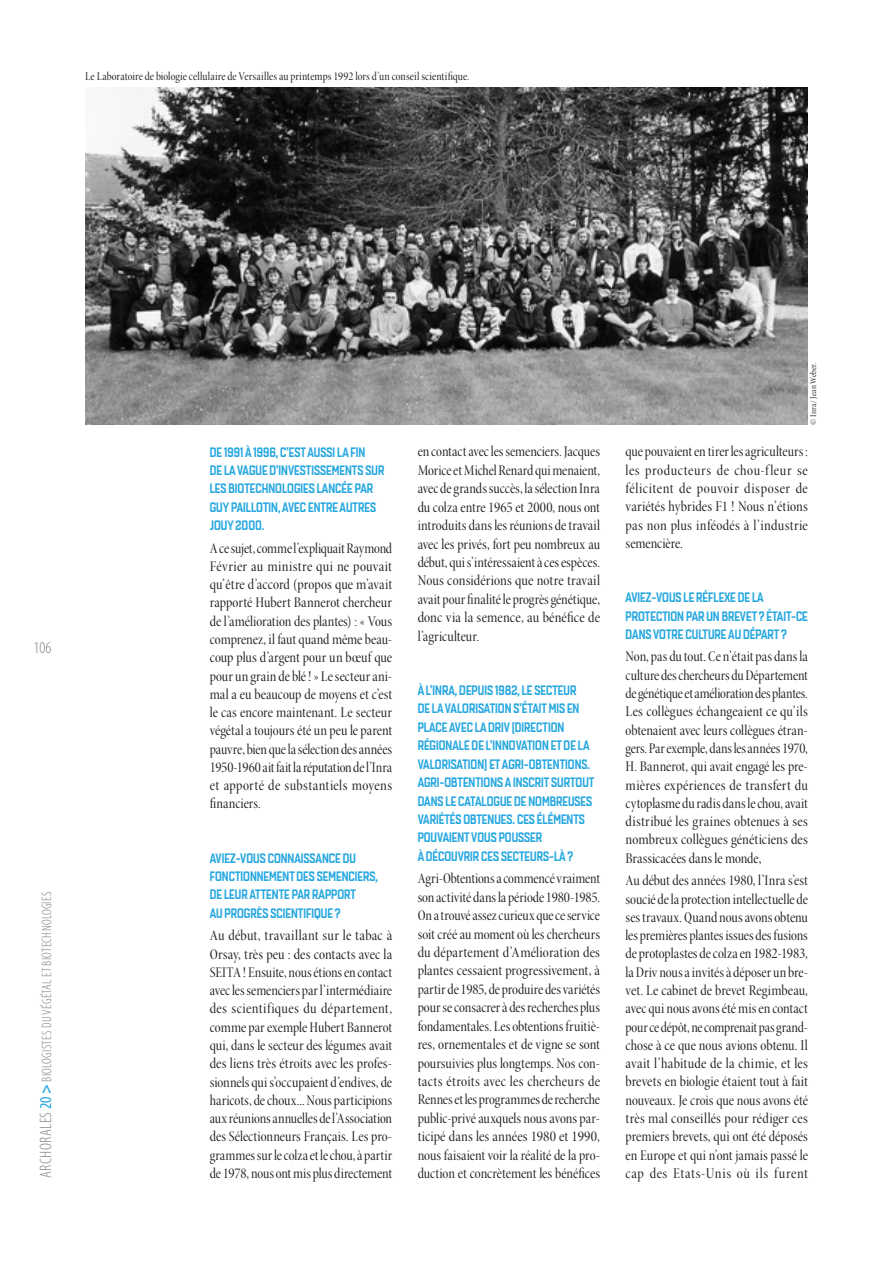
<style>
.page{position:relative;width:893px;height:1263px;background:#fff}
.page>*{position:absolute;margin:0;border:0;box-sizing:border-box;transform-origin:0 0}
.t1{font:300 condensed 16.5px "Myriad Pro";color:#808285}
.texte_courant{font:15px/18.3px "Minion Pro Cn Disp";letter-spacing:.005em;color:#231f20;text-align:justify}
.question{font:13.5px/18.3px "Quarca Con Med";color:#27a8e0}
.t2{font:300 condensed 13.5px "Myriad Pro";letter-spacing:.02em;color:#808285}
.ok_légende{font:12px "Minion Pro Cn Disp";letter-spacing:.01em;color:#231f20}
.copyright{font:9px "Minion Pro Cn Disp";letter-spacing:.02em;color:#231f20}
.s1{font-size:16.5px}
.s2{font-weight:400;font-size:16.5px;color:#27a8e0}
.s3{font-weight:700;font-size:16.5px;color:#27a8e0}
</style>
<div class="page">
<img style="left:85px;top:87px;width:723px;height:337px">
<p class="ok_légende" style="left:85px;top:69px;width:386px">Le Laboratoire de biologie cellulaire de Versailles au printemps 1992 lors d’un conseil scientifique.</p>
<p class="t1" style="left:34px;top:639px;width:19px">106</p>
<p class="t2" style="left:40px;top:1178px;width:288px;rotate:-90deg"><span class="s1">ARCHORALES</span><span class="s2">20</span> <span class="s3">&gt;</span> BIOLOGISTES DU VÉGÉTAL ET BIOTECHNOLOGIES</p>
<p class="question" style="left:210px;top:443px;width:176px">DE 1991 À 1996, C’EST AUSSI LA FIN<br>DE LA VAGUE D’INVESTISSEMENTS SUR<br>LES BIOTECHNOLOGIES LANCÉE PAR<br>GUY PAILLOTIN, AVEC ENTRE AUTRES<br>JOUY 2000.</p>
<p class="texte_courant" style="left:210px;top:539px;width:184px">A ce sujet, comme l’expliquait Raymond Février au ministre qui ne pouvait qu’être d’accord (propos que m’avait rapporté Hubert Bannerot chercheur de l’amélioration des plantes) : « Vous comprenez, il faut quand même beau&shy;coup plus d’argent pour un bœuf que pour un grain de blé ! » Le secteur ani&shy;mal a eu beaucoup de moyens et c’est le cas encore maintenant. Le secteur végétal a toujours été un peu le parent pauvre, bien que la sélection des années 1950-1960 ait fait la réputation de l’Inra et apporté de substantiels moyens financiers.</p>
<p class="question" style="left:210px;top:849px;width:170px">AVIEZ-VOUS CONNAISSANCE DU<br>FONCTIONNEMENT DES SEMENCIERS,<br>DE LEUR ATTENTE PAR RAPPORT<br>AU PROGRÈS SCIENTIFIQUE ?</p>
<p class="texte_courant" style="left:210px;top:927px;width:184px">Au début, travaillant sur le tabac à Orsay, très peu : des contacts avec la SEITA ! Ensuite, nous étions en contact avec les semenciers par l’intermédiaire des scientifiques du département, comme par exemple Hubert Bannerot qui, dans le secteur des légumes avait des liens très étroits avec les profes&shy;sionnels qui s’occupaient d’endives, de haricots, de choux... Nous participions aux réunions annuelles de l’Association des Sélectionneurs Français. Les pro&shy;grammes sur le colza et le chou, à partir de 1978, nous ont mis plus directement</p>
<p class="texte_courant" style="left:418px;top:443px;width:184px">en contact avec les semenciers. Jacques Morice et Michel Renard qui menaient, avec de grands succès, la sélection Inra du colza entre 1965 et 2000, nous ont introduits dans les réunions de travail avec les privés, fort peu nombreux au début, qui s’intéressaient à ces espèces.<br>Nous considérions que notre travail avait pour finalité le progrès génétique, donc via la semence, au bénéfice de l’agriculteur.</p>
<p class="question" style="left:418px;top:681px;width:178px">À L’INRA, DEPUIS 1982, LE SECTEUR<br>DE LA VALORISATION S’ÉTAIT MIS EN<br>PLACE AVEC LA DRIV (DIRECTION<br>RÉGIONALE DE L’INNOVATION ET DE LA<br>VALORISATION) ET AGRI-OBTENTIONS.<br>AGRI-OBTENTIONS A INSCRIT SURTOUT<br>DANS LE CATALOGUE DE NOMBREUSES<br>VARIÉTÉS OBTENUES. CES ÉLÉMENTS<br>POUVAIENT VOUS POUSSER<br>À DÉCOUVRIR CES SECTEURS-LÀ ?</p>
<p class="texte_courant" style="left:418px;top:870px;width:184px">Agri-Obtentions a commencé vraiment son activité dans la période 1980-1985.<br>On a trouvé assez curieux que ce service soit créé au moment où les chercheurs du département d’Amélioration des plantes cessaient progressivement, à partir de 1985, de produire des variétés pour se consacrer à des recherches plus fondamentales. Les obtentions fruitiè&shy;res, ornementales et de vigne se sont poursuivies plus longtemps. Nos con&shy;tacts étroits avec les chercheurs de Rennes et les programmes de recherche public-privé auxquels nous avons par&shy;ticipé dans les années 1980 et 1990, nous faisaient voir la réalité de la pro&shy;duction et concrètement les bénéfices</p>
<p class="copyright" style="left:808px;top:424px;width:63px;rotate:-90deg">© Inra / Jean Weber.</p>
<p class="texte_courant" style="left:626px;top:443px;width:184px">que pouvaient en tirer les agriculteurs : les producteurs de chou-fleur se félicitent de pouvoir disposer de variétés hybrides F1 ! Nous n’étions pas non plus inféodés à l’industrie semencière.</p>
<p class="question" style="left:626px;top:588px;width:184px">AVIEZ-VOUS LE RÉFLEXE DE LA<br>PROTECTION PAR UN BREVET ? ÉTAIT-CE<br>DANS VOTRE CULTURE AU DÉPART ?</p>
<p class="texte_courant" style="left:626px;top:648px;width:184px">Non, pas du tout. Ce n’était pas dans la culture des chercheurs du Département de génétique et amélioration des plantes.<br>Les collègues échangeaient ce qu’ils obtenaient avec leurs collègues étran&shy;gers. Par exemple, dans les années 1970, H. Bannerot, qui avait engagé les pre&shy;mières expériences de transfert du cytoplasme du radis dans le chou, avait distribué les graines obtenues à ses nombreux collègues généticiens des Brassicacées dans le monde,</p>
<p class="texte_courant" style="left:626px;top:872px;width:184px">Au début des années 1980, l’Inra s’est soucié de la protection intellectuelle de ses travaux. Quand nous avons obtenu les premières plantes issues des fusions de protoplastes de colza en 1982-1983, la Driv nous a invités à déposer un bre&shy;vet. Le cabinet de brevet Regimbeau, avec qui nous avons été mis en contact pour ce dépôt, ne comprenait pas grand&shy;chose à ce que nous avions obtenu. Il avait l’habitude de la chimie, et les brevets en biologie étaient tout à fait nouveaux. Je crois que nous avons été très mal conseillés pour rédiger ces premiers brevets, qui ont été déposés en Europe et qui n’ont jamais passé le cap des Etats-Unis où ils furent</p>
</div>
